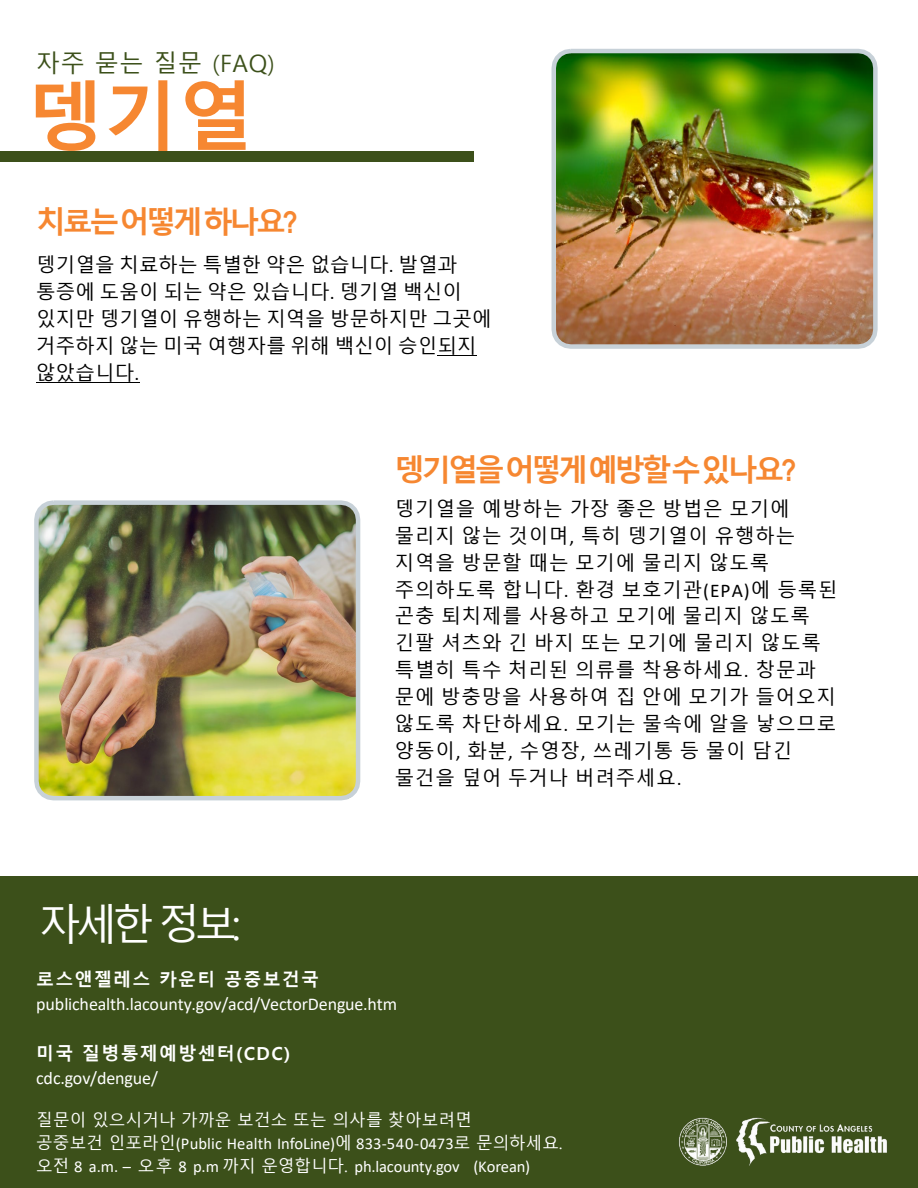
<style>
.page{position:relative;width:918px;height:1188px;background:#fff}
.page>*{position:absolute;margin:0;border:0;box-sizing:border-box;transform-origin:0 0}
.t1{font:700 75px "Malgun Gothic";color:#f68731}
.t2{font:42px "Malgun Gothic";color:#fff}
.t3{font:700 30px "Malgun Gothic";letter-spacing:-.115em;color:#f68731}
.t4{font:24px "Malgun Gothic";letter-spacing:.03em;color:#3c501a}
.t5{font:19.5px/26.8px "Malgun Gothic";letter-spacing:.045em;color:#000}
.t6{font:19.5px/26.8px "Malgun Gothic";letter-spacing:.01em;color:#000}
.t7{font:18px "Calibri";letter-spacing:-.01em;color:#fff}
.t8{font:700 18px "Malgun Gothic";letter-spacing:.07em;color:#fff}
.t9{font:16.5px/22.6px "Calibri";letter-spacing:-.005em;color:#fff}
.s1{font-family:"Arial Narrow"}
.s2{font-family:"Calibri"}
.s3{font-family:"Malgun Gothic"}
</style>
<div class="page">
<div style="left:0;top:152px;width:474px;height:10px;background:#3c501a"></div>
<div style="left:0;top:876px;width:918px;height:312px;background:#3c501a"></div>
<img style="left:679px;top:1117px;width:208px;height:49px">
<img style="left:34px;top:500px;width:327px;height:301px">
<img style="left:551px;top:48px;width:327px;height:301px">
<hr style="left:437px;top:355px;width:40px;height:1px;background:#000">
<hr style="left:36px;top:382px;width:103px;height:1px;background:#000">
<p class="t4" style="left:36px;top:49px;width:240px">자주 묻는 질문 (FAQ)</p>
<p class="t1" style="left:28px;top:73px;width:227px">뎅기열</p>
<p class="t3" style="left:36px;top:204px;width:263px">치료는어떻게하나요<span class="s1">?</span></p>
<p class="t6" style="left:36px;top:252px;width:457px">뎅기열을 치료하는 특별한 약은 없습니다<span class="s2">.</span> 발열과 통증에 도움이 되는 약은 있습니다<span class="s2">.</span> 뎅기열 백신이 있지만 뎅기열이 유행하는 지역을 방문하지만 그곳에 거주하지 않는 미국 여행자를 위해 백신이 승인되지 않았습니다<span class="s2">.</span></p>
<p class="t3" style="left:395px;top:452px;width:403px">뎅기열을어떻게예방할수있나요<span class="s1">?</span></p>
<p class="t5" style="left:395px;top:496px;width:444px">뎅기열을 예방하는 가장 좋은 방법은 모기에 물리지 않는 것이며<span class="s2">,</span> 특히 뎅기열이 유행하는 지역을 방문할 때는 모기에 물리지 않도록 주의하도록 합니다<span class="s2">.</span> 환경 보호기관<span class="s2">(EPA)</span>에 등록된 곤충 퇴치제를 사용하고 모기에 물리지 않도록 긴팔 셔츠와 긴 바지 또는 모기에 물리지 않도록 특별히 특수 처리된 의류를 착용하세요<span class="s2">.</span> 창문과 문에 방충망을 사용하여 집 안에 모기가 들어오지 않도록 차단하세요<span class="s2">.</span> 모기는 물속에 알을 낳으므로 양동이<span class="s2">,</span> 화분<span class="s2">,</span> 수영장<span class="s2">,</span> 쓰레기통 등 물이 담긴 물건을 덮어 두거나 버려주세요<span class="s2">.</span></p>
<p class="t2" style="left:39px;top:901px;width:203px">자세한 정보:</p>
<p class="t8" style="left:36px;top:969px;width:284px">로스앤젤레스 카운티 공중보건국</p>
<p class="t7" style="left:36px;top:991px;width:362px">publichealth.lacounty.gov/acd/VectorDengue.htm</p>
<p class="t8" style="left:36px;top:1043px;width:256px">미국 질병통제예방센터(CDC)</p>
<p class="t7" style="left:36px;top:1065px;width:123px">cdc.gov/dengue/</p>
<p class="t9" style="left:36px;top:1109px;width:528px"><span class="s3">질문이 있으시거나 가까운 보건소 또는 의사를 찾아보려면<br>공중보건 인포라인</span>(Public Health InfoLine)<span class="s3">에</span> 833-540-0473<span class="s3">로 문의하세요. 오전</span> 8 a.m. – <span class="s3">오후</span> 8 p.m <span class="s3">까지 운영합니다.</span> ph.lacounty.gov (Korean)</p>
</div>
